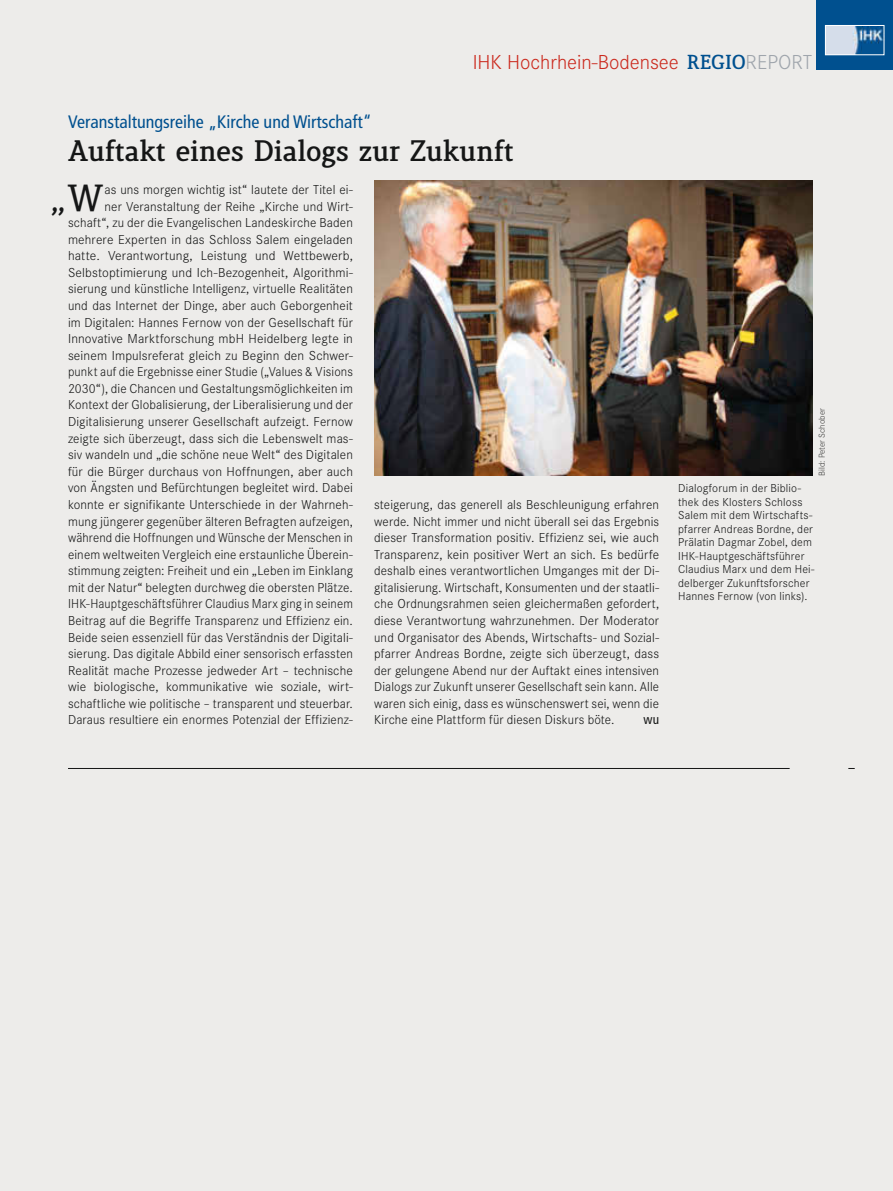
<style>
.page{position:relative;width:893px;height:1191px;background:#edecea}
.page>*{position:absolute;margin:0;border:0;box-sizing:border-box;transform-origin:0 0}
.t1{font:700 36.3px "Lenga";color:#151616}
.t2{font:800 28.5px "Lenga";color:#151616}
.t3{font:300 21px "Corporate S";color:#cb2a1e}
.t4{font:condensed 18px "Frutiger";color:#00508f}
.t5{font:300 13.5px/16.5px "Corporate S";letter-spacing:.01em;color:#151616;text-align:right}
.t6{font:condensed 13.5px "Frutiger";color:#151616}
.t7{font:300 12px/13.5px "Corporate S";letter-spacing:.015em;color:#151616}
.t8{font:300 9px "Corporate S";color:#40403f}
.s1{font-family:"Lenga";font-weight:800;font-size:19.5px;color:#00508f}
.s2{color:#9fa5ac}
</style>
<div class="page">
<div style="left:816px;top:0;width:77px;height:69px;background:#00508f"></div>
<img style="left:827px;top:27px;width:55px;height:26px">
<div style="left:825px;top:25px;width:59px;height:30px;border:1px solid #fff"></div>
<hr style="left:68px;top:768px;width:787px;height:1px;background:#151616">
<div style="left:790px;top:761px;width:58px;height:15px;background:#edecea"></div>
<img style="left:374px;top:180px;width:438px;height:296px">
<h3 class="t3" style="left:473px;top:51px;width:341px">IHK Hochrhein-Bodensee <span class="s1">REGIO</span><span class="s2">REPORT</span></h3>
<h3 class="t4" style="left:68px;top:111px;width:305px">Veranstaltungsreihe „Kirche und Wirtschaft“</h3>
<h2 class="t2" style="left:68px;top:137px;width:447px">Auftakt eines Dialogs zur Zukunft</h2>
<h1 class="t1" style="left:51px;top:178px;width:54px">„W</h1>
<p class="t5" style="left:68px;top:181px;width:286px">as uns morgen wichtig ist“ lautete der Titel ei-<br>ner Veranstaltung der Reihe „Kirche und Wirt&shy;schaft“, zu der die Evangelischen Landeskirche Baden mehrere Experten in das Schloss Salem eingeladen hatte. Verantwortung, Leistung und Wettbewerb, Selbstoptimierung und Ich-Bezogenheit, Algorithmi&shy;sierung und künstliche Intelligenz, virtuelle Realitäten und das Internet der Dinge, aber auch Geborgenheit im Digitalen: Hannes Fernow von der Gesellschaft für Innovative Marktforschung mbH Heidelberg legte in seinem Impulsreferat gleich zu Beginn den Schwer&shy;punkt auf die Ergebnisse einer Studie („Values &amp; Visions 2030“), die Chancen und Gestaltungsmöglichkeiten im Kontext der Globalisierung, der Liberalisierung und der Digitalisierung unserer Gesellschaft aufzeigt. Fernow zeigte sich überzeugt, dass sich die Lebenswelt mas&shy;siv wandeln und „die schöne neue Welt“ des Digitalen für die Bürger durchaus von Hoffnungen, aber auch von Ängsten und Befürchtungen begleitet wird. Dabei konnte er signifikante Unterschiede in der Wahrneh&shy;mung jüngerer gegenüber älteren Befragten aufzeigen, während die Hoffnungen und Wünsche der Menschen in einem weltweiten Vergleich eine erstaunliche Überein&shy;stimmung zeigten: Freiheit und ein „Leben im Einklang mit der Natur“ belegten durchweg die obersten Plätze.<br>IHK-Hauptgeschäftsführer Claudius Marx ging in seinem Beitrag auf die Begriffe Transparenz und Effizienz ein.<br>Beide seien essenziell für das Verständnis der Digitali&shy;sierung. Das digitale Abbild einer sensorisch erfassten Realität mache Prozesse jedweder Art – technische wie biologische, kommunikative wie soziale, wirt&shy;schaftliche wie politische – transparent und steuerbar.<br>Daraus resultiere ein enormes Potenzial der Effizienz-</p>
<p class="t5" style="left:374px;top:496px;width:286px;text-align:justify">steigerung, das generell als Beschleunigung erfahren werde. Nicht immer und nicht überall sei das Ergebnis dieser Transformation positiv. Effizienz sei, wie auch Transparenz, kein positiver Wert an sich. Es bedürfe deshalb eines verantwortlichen Umganges mit der Di&shy;gitalisierung. Wirtschaft, Konsumenten und der staatli&shy;che Ordnungsrahmen seien gleichermaßen gefordert, diese Verantwortung wahrzunehmen. Der Moderator und Organisator des Abends, Wirtschafts- und Sozial&shy;pfarrer Andreas Bordne, zeigte sich überzeugt, dass der gelungene Abend nur der Auftakt eines intensiven Dialogs zur Zukunft unserer Gesellschaft sein kann. Alle waren sich einig, dass es wünschenswert sei, wenn die Kirche eine Plattform für diesen Diskurs böte.</p>
<p class="t6" style="left:643px;top:712px;width:17px">wu</p>
<p class="t8" style="left:817px;top:476px;width:69px;rotate:-90deg">Bild: Peter Schober</p>
<p class="t7" style="left:678px;top:482px;width:138px">Dialogforum in der Biblio&shy;thek des Klosters Schloss<br>Salem mit dem Wirtschafts&shy;pfarrer Andreas Bordne, der<br>Prälatin Dagmar Zobel, dem<br>IHK-Hauptgeschäftsführer<br>Claudius Marx und dem Hei&shy;delberger Zukunftsforscher<br>Hannes Fernow (von links).</p>
</div>
